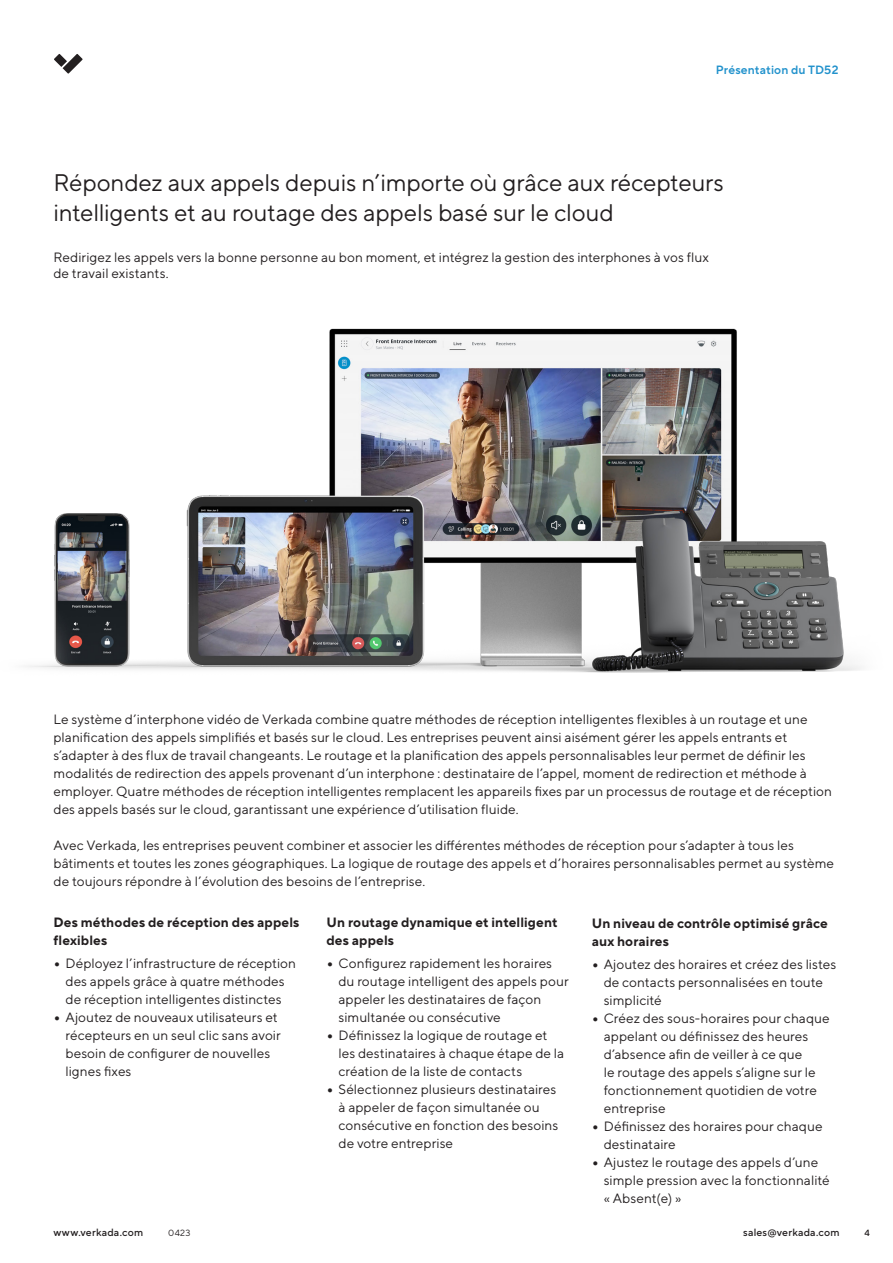
<style>
.page{position:relative;width:893px;height:1263px;background:#fff}
.page>*{position:absolute;margin:0;border:0;box-sizing:border-box;transform-origin:0 0}
.Level_1-Headlines-Ti{font:24px/30px "TT Norms Pro";letter-spacing:-.005em;color:#231f20}
.Level_3-Body_Title-S{font:13.5px/18px "TT Norms Pro";letter-spacing:.01em;color:#231f20}
.Level_3-Body_Title-S-2{font:700 13.5px/18px "TT Norms Pro";letter-spacing:.01em;color:#231f20}
.t1{font:600 12px "TT Norms Pro";letter-spacing:.01em;color:#2292cc}
.t2{font:500 10.5px "TT Norms Pro";letter-spacing:.02em;color:#231f20}
.t3{font:9px "TT Norms Pro";color:#231f20}
.t4{font:500 9px "TT Norms Pro";color:#231f20}
.s1{font-weight:900}
</style>
<div class="page">
<svg style="left:54px;top:54px;width:29px;height:20px"></svg>
<img style="left:27px;top:328px;width:834px;height:345px">
<p class="t1" style="left:716px;top:61px;width:124px">Présentation du TD52</p>
<p class="Level_1-Headlines-Ti" style="left:53px;top:166px;width:672px">Répondez aux appels depuis n’importe où grâce aux récepteurs intelligents et au routage des appels basé sur le cloud</p>
<p class="Level_3-Body_Title-S" style="left:53px;top:248px;width:657px;line-height:16.5px">Redirigez les appels vers la bonne personne au bon moment, et intégrez la gestion des interphones à vos flux de travail existants.</p>
<p class="Level_3-Body_Title-S" style="left:53px;top:709px;width:780px">Le système d’interphone vidéo de Verkada combine quatre méthodes de réception intelligentes flexibles à un routage et une planification des appels simplifiés et basés sur le cloud. Les entreprises peuvent ainsi aisément gérer les appels entrants et s’adapter à des flux de travail changeants. Le routage et la planification des appels personnalisables leur permet de définir les modalités de redirection des appels provenant d’un interphone : destinataire de l’appel, moment de redirection et méthode à employer. Quatre méthodes de réception intelligentes remplacent les appareils fixes par un processus de routage et de réception des appels basés sur le cloud, garantissant une expérience d’utilisation fluide.</p>
<p class="Level_3-Body_Title-S" style="left:53px;top:835px;width:782px">Avec Verkada, les entreprises peuvent combiner et associer les différentes méthodes de réception pour s’adapter à tous les bâtiments et toutes les zones géographiques. La logique de routage des appels et d’horaires personnalisables permet au système de toujours répondre à l’évolution des besoins de l’entreprise.</p>
<p class="Level_3-Body_Title-S-2" style="left:53px;top:912px;width:247px">Des méthodes de réception des appels flexibles</p>
<p class="Level_3-Body_Title-S" style="left:53px;top:953px;width:244px;text-align:center"><span class="s1">•</span> Déployez l’infrastructure de réception des appels grâce à quatre méthodes<br>de réception intelligentes distinctes</p>
<p class="Level_3-Body_Title-S" style="left:65px;top:1007px;width:217px;text-indent:-12px"><span class="s1">•</span> Ajoutez de nouveaux utilisateurs et récepteurs en un seul clic sans avoir besoin de configurer de nouvelles lignes fixes</p>
<p class="Level_3-Body_Title-S-2" style="left:326px;top:912px;width:233px">Un routage dynamique et intelligent des appels</p>
<p class="Level_3-Body_Title-S" style="left:338px;top:953px;width:232px;text-indent:-12px"><span class="s1">•</span> Configurez rapidement les horaires du routage intelligent des appels pour appeler les destinataires de façon simultanée ou consécutive</p>
<p class="Level_3-Body_Title-S" style="left:338px;top:1025px;width:227px;text-indent:-12px"><span class="s1">•</span> Définissez la logique de routage et les destinataires à chaque étape de la création de la liste de contacts</p>
<p class="Level_3-Body_Title-S" style="left:338px;top:1079px;width:221px;text-indent:-12px"><span class="s1">•</span> Sélectionnez plusieurs destinataires à appeler de façon simultanée ou consécutive en fonction des besoins de votre entreprise</p>
<p class="Level_3-Body_Title-S-2" style="left:592px;top:913px;width:238px">Un niveau de contrôle optimisé grâce aux horaires</p>
<p class="Level_3-Body_Title-S" style="left:604px;top:954px;width:234px;text-indent:-12px"><span class="s1">•</span> Ajoutez des horaires et créez des listes de contacts personnalisées en toute simplicité</p>
<p class="Level_3-Body_Title-S" style="left:604px;top:1008px;width:227px;text-indent:-12px"><span class="s1">•</span> Créez des sous-horaires pour chaque appelant ou définissez des heures d’absence afin de veiller à ce que<br>le routage des appels s’aligne sur le fonctionnement quotidien de votre entreprise</p>
<p class="Level_3-Body_Title-S" style="left:604px;top:1116px;width:220px;text-indent:-12px"><span class="s1">•</span> Définissez des horaires pour chaque destinataire</p>
<p class="Level_3-Body_Title-S" style="left:604px;top:1152px;width:227px;text-indent:-12px"><span class="s1">•</span> Ajustez le routage des appels d’une simple pression avec la fonctionnalité « Absent(e) »</p>
<p class="t2" style="left:53px;top:1225px;width:91px">www.verkada.com</p>
<p class="t3" style="left:168px;top:1226px;width:24px">0423</p>
<p class="t2" style="left:743px;top:1225px;width:98px">sales@verkada.com</p>
<p class="t4" style="left:865px;top:1226px;width:7px">4</p>
</div>
